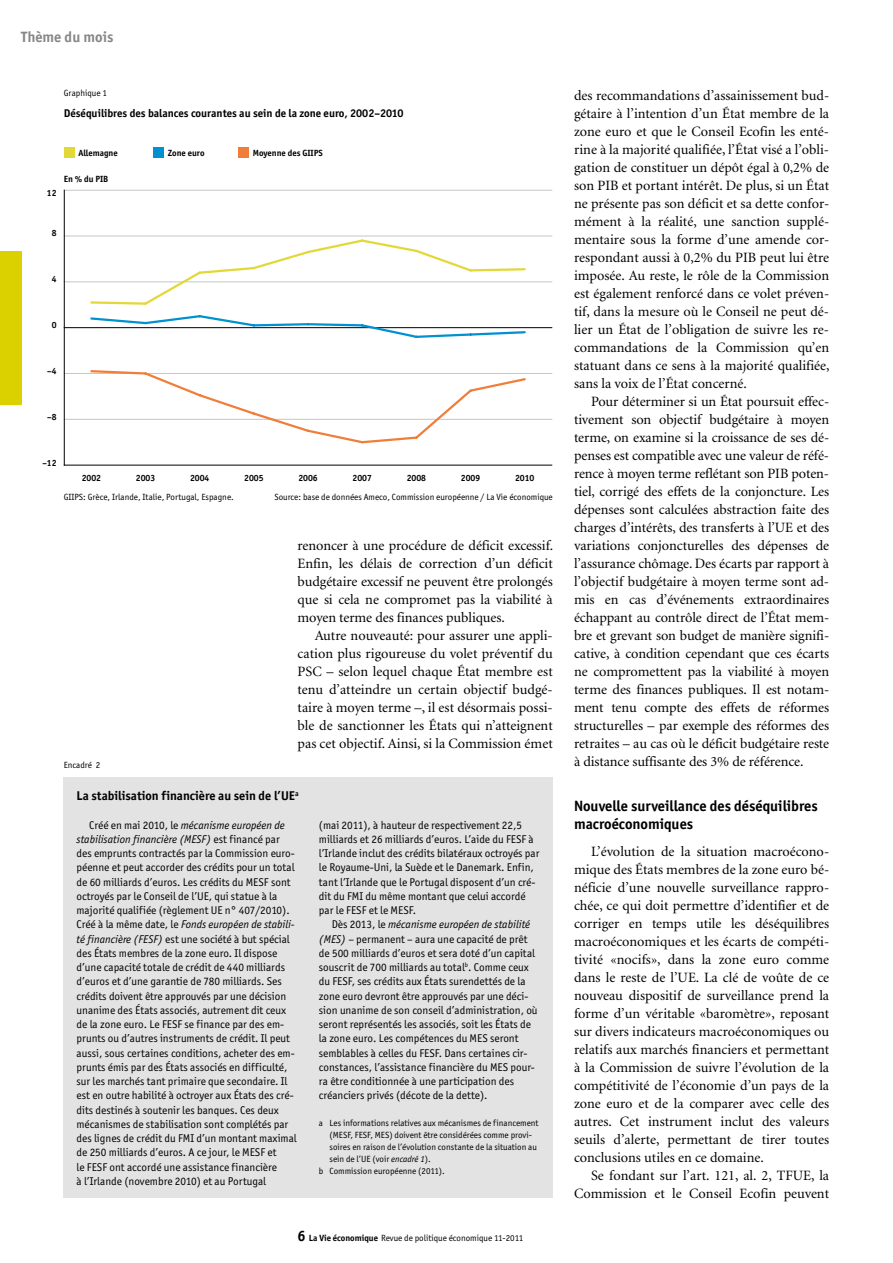
<style>
.page{position:relative;width:893px;height:1263px;background:#fff}
.page>*{position:absolute;margin:0;border:0;box-sizing:border-box;transform-origin:0 0}
.t1{font:700 15px/18px "Officina San ITC";color:#000}
.t2{font:700 15px "Officina San ITC";color:#868786}
.t3{font:14.25px/18px "Minion";letter-spacing:-.005em;color:#000;text-align:justify}
.t4{font:700 12.75px "Officina San ITC";color:#000}
.t5{font:11.25px/14.2px "Officina San ITC";color:#000}
.t6{font:700 11.25px "Officina San ITC";color:#000}
.t7{font:9px "Officina San ITC";color:#000}
.t8{font:700 9px "Officina San ITC";color:#000}
.s1{font-style:italic}
.s2{font-weight:700;font-size:15px}
.s3{font-weight:700}
</style>
<div class="page">
<div style="left:0;top:252px;width:21px;height:153px;background:#dcd100"></div>
<div style="left:64px;top:777px;width:489px;height:420px;background:#e3e3e3"></div>
<div style="left:64px;top:148px;width:11px;height:10px;background:#e2d837"></div>
<div style="left:153px;top:148px;width:11px;height:10px;background:#0091d1"></div>
<div style="left:238px;top:148px;width:11px;height:10px;background:#f07e3a"></div>
<hr style="left:64px;top:327px;width:488px;height:1px;background:#000">
<hr style="left:64px;top:465px;width:488px;height:1px;background:#000">
<hr style="left:64px;top:419px;width:488px;height:1px;background:#c5c6c6">
<hr style="left:64px;top:373px;width:488px;height:1px;background:#c5c6c6">
<hr style="left:64px;top:281px;width:488px;height:1px;background:#c5c6c6">
<hr style="left:64px;top:236px;width:488px;height:1px;background:#c5c6c6">
<hr style="left:64px;top:190px;width:488px;height:1px;background:#c5c6c6">
<hr style="left:64px;top:190px;width:1px;height:275px;background:#000">
<svg style="left:89px;top:370px;width:438px;height:74px"></svg>
<svg style="left:89px;top:239px;width:438px;height:66px"></svg>
<svg style="left:89px;top:315px;width:438px;height:23px"></svg>
<p class="t2" style="left:21px;top:27px;width:94px">Thème du mois</p>
<p class="t7" style="left:64px;top:87px;width:45px">Graphique 1</p>
<p class="t6" style="left:64px;top:106px;width:341px">Déséquilibres des balances courantes au sein de la zone euro, 2002–2010</p>
<p class="t8" style="left:78px;top:147px;width:41px">Allemagne</p>
<p class="t8" style="left:168px;top:147px;width:38px">Zone euro</p>
<p class="t8" style="left:253px;top:147px;width:72px">Moyenne des GIIPS</p>
<p class="t8" style="left:47px;top:187px;width:11px">12</p>
<p class="t8" style="left:64px;top:173px;width:46px">En % du PIB</p>
<p class="t8" style="left:52px;top:228px;width:6px">8</p>
<p class="t8" style="left:52px;top:274px;width:6px">4</p>
<p class="t8" style="left:52px;top:319px;width:6px">0</p>
<p class="t8" style="left:47px;top:365px;width:11px">–4</p>
<p class="t8" style="left:47px;top:411px;width:11px">–8</p>
<p class="t8" style="left:42px;top:457px;width:16px">–12</p>
<p class="t8" style="left:82px;top:472px;width:21px">2002</p>
<p class="t8" style="left:136px;top:472px;width:21px">2003</p>
<p class="t8" style="left:190px;top:472px;width:21px">2004</p>
<p class="t8" style="left:244px;top:472px;width:21px">2005</p>
<p class="t8" style="left:298px;top:472px;width:21px">2006</p>
<p class="t8" style="left:353px;top:472px;width:21px">2007</p>
<p class="t8" style="left:407px;top:472px;width:21px">2008</p>
<p class="t8" style="left:461px;top:472px;width:21px">2009</p>
<p class="t8" style="left:515px;top:472px;width:21px">2010</p>
<p class="t7" style="left:64px;top:492px;width:172px">GIIPS: Grèce, Irlande, Italie, Portugal, Espagne.</p>
<p class="t7" style="left:274px;top:492px;width:280px">Source: base de données Ameco, Commission européenne / La Vie économique</p>
<p class="t3" style="left:298px;top:536px;width:257px">renoncer à une procédure de déficit excessif.<br>Enfin, les délais de correction d’un déficit budgétaire excessif ne peuvent être prolongés que si cela ne compromet pas la viabilité à moyen terme des finances publiques.</p>
<p class="t3" style="left:298px;top:626px;width:257px;text-indent:17px">Autre nouveauté: pour assurer une appli&shy;cation plus rigoureuse du volet préventif du PSC – selon lequel chaque État membre est tenu d’atteindre un certain objectif budgé&shy;taire à moyen terme –, il est désormais possi&shy;ble de sanctionner les États qui n’atteignent pas cet objectif. Ainsi, si la Commission émet</p>
<p class="t7" style="left:64px;top:760px;width:38px">Encadré 2</p>
<p class="t4" style="left:77px;top:788px;width:224px">La stabilisation financière au sein de l’UE<sup>a</sup></p>
<p class="t5" style="left:77px;top:817px;width:222px;text-indent:13px">Créé en mai 2010, le <span class="s1">mécanisme européen de stabilisation financière (MESF)</span> est financé par des emprunts contractés par la Commission euro&shy;péenne et peut accorder des crédits pour un total de 60 milliards d’euros. Les crédits du MESF sont octroyés par le Conseil de l’UE, qui statue à la majorité qualifiée (règlement UE n° 407/2010).<br>Créé à la même date, le <span class="s1">Fonds européen de stabili&shy;té financière (FESF)</span> est une société à but spécial des États membres de la zone euro. Il dispose d’une capacité totale de crédit de 440 milliards d’euros et d’une garantie de 780 milliards. Ses crédits doivent être approuvés par une décision unanime des États associés, autrement dit ceux de la zone euro. Le FESF se finance par des em&shy;prunts ou d’autres instruments de crédit. Il peut aussi, sous certaines conditions, acheter des em&shy;prunts émis par des États associés en difficulté, sur les marchés tant primaire que secondaire. Il est en outre habilité à octroyer aux États des cré&shy;dits destinés à soutenir les banques. Ces deux mécanismes de stabilisation sont complétés par des lignes de crédit du FMI d’un montant maximal de 250 milliards d’euros. A ce jour, le MESF et<br>le FESF ont accordé une assistance financière<br>à l’Irlande (novembre 2010) et au Portugal</p>
<p class="t5" style="left:319px;top:818px;width:222px">(mai 2011), à hauteur de respectivement 22,5 milliards et 26 milliards d’euros. L’aide du FESF à l’Irlande inclut des crédits bilatéraux octroyés par le Royaume-Uni, la Suède et le Danemark. Enfin, tant l’Irlande que le Portugal disposent d’un cré&shy;dit du FMI du même montant que celui accordé par le FESF et le MESF.</p>
<p class="t5" style="left:319px;top:917px;width:220px;text-indent:13px">Dès 2013, le <span class="s1">mécanisme européen de stabilité (MES)</span> – permanent – aura une capacité de prêt de 500 milliards d’euros et sera doté d’un capital souscrit de 700 milliards au total<sup>b</sup>. Comme ceux du FESF, ses crédits aux États surendettés de la zone euro devront être approuvés par une déci&shy;sion unanime de son conseil d’administration, où seront représentés les associés, soit les États de la zone euro. Les compétences du MES seront semblables à celles du FESF. Dans certaines cir&shy;constances, l’assistance financière du MES pour&shy;ra être conditionnée à une participation des créanciers privés (décote de la dette).</p>
<p class="t7" style="left:319px;top:1117px;width:221px">a Les informations relatives aux mécanismes de financement</p>
<p class="t7" style="left:330px;top:1129px;width:204px">(MESF, FESF, MES) doivent être considérées comme provi-</p>
<p class="t7" style="left:330px;top:1141px;width:209px">soires en raison de l’évolution constante de la situation au</p>
<p class="t7" style="left:330px;top:1153px;width:103px">sein de l’UE (voir <span class="s1">encadré 1</span>).</p>
<p class="t7" style="left:319px;top:1165px;width:128px">b Commission européenne (2011).</p>
<p class="t7" style="left:298px;top:1232px;width:227px"><span class="s2">6</span> <span class="s3">La Vie économique</span> Revue de politique économique 11-2011</p>
<p class="t3" style="left:574px;top:86px;width:257px">des recommandations d’assainissement bud&shy;gétaire à l’intention d’un État membre de la zone euro et que le Conseil Ecofin les enté&shy;rine à la majorité qualifiée, l’État visé a l’obli&shy;gation de constituer un dépôt égal à 0,2% de son PIB et portant intérêt. De plus, si un État ne présente pas son déficit et sa dette confor&shy;mément à la réalité, une sanction supplé&shy;mentaire sous la forme d’une amende cor&shy;respondant aussi à 0,2% du PIB peut lui être imposée. Au reste, le rôle de la Commission est également renforcé dans ce volet préven&shy;tif, dans la mesure où le Conseil ne peut dé&shy;lier un État de l’obligation de suivre les re&shy;commandations de la Commission qu’en statuant dans ce sens à la majorité qualifiée, sans la voix de l’État concerné.</p>
<p class="t3" style="left:574px;top:392px;width:257px;text-indent:17px">Pour déterminer si un État poursuit effec&shy;tivement son objectif budgétaire à moyen terme, on examine si la croissance de ses dé&shy;penses est compatible avec une valeur de réfé&shy;rence à moyen terme reflétant son PIB poten&shy;tiel, corrigé des effets de la conjoncture. Les dépenses sont calculées abstraction faite des charges d’intérêts, des transferts à l’UE et des variations conjoncturelles des dépenses de l’assurance chômage. Des écarts par rapport à l’objectif budgétaire à moyen terme sont ad&shy;mis en cas d’événements extraordinaires échappant au contrôle direct de l’État mem&shy;bre et grevant son budget de manière signifi&shy;cative, à condition cependant que ces écarts ne compromettent pas la viabilité à moyen terme des finances publiques. Il est notam&shy;ment tenu compte des effets de réformes structurelles – par exemple des réformes des retraites – au cas où le déficit budgétaire reste à distance suffisante des 3% de référence.</p>
<p class="t1" style="left:574px;top:796px;width:245px">Nouvelle surveillance des déséquilibres macroéconomiques</p>
<p class="t3" style="left:574px;top:842px;width:257px;text-indent:17px">L’évolution de la situation macroécono&shy;mique des États membres de la zone euro bé&shy;néficie d’une nouvelle surveillance rappro&shy;chée, ce qui doit permettre d’identifier et de corriger en temps utile les déséquilibres macroéconomiques et les écarts de compéti&shy;tivité «nocifs», dans la zone euro comme dans le reste de l’UE. La clé de voûte de ce nouveau dispositif de surveillance prend la forme d’un véritable «baromètre», reposant sur divers indicateurs macroéconomiques ou relatifs aux marchés financiers et permettant à la Commission de suivre l’évolution de la compétitivité de l’économie d’un pays de la zone euro et de la comparer avec celle des autres. Cet instrument inclut des valeurs seuils d’alerte, permettant de tirer toutes conclusions utiles en ce domaine.</p>
<p class="t3" style="left:574px;top:1166px;width:257px;text-align:right">Se fondant sur l’art. 121, al. 2, TFUE, la<br>Commission et le Conseil Ecofin peuvent</p>
</div>
